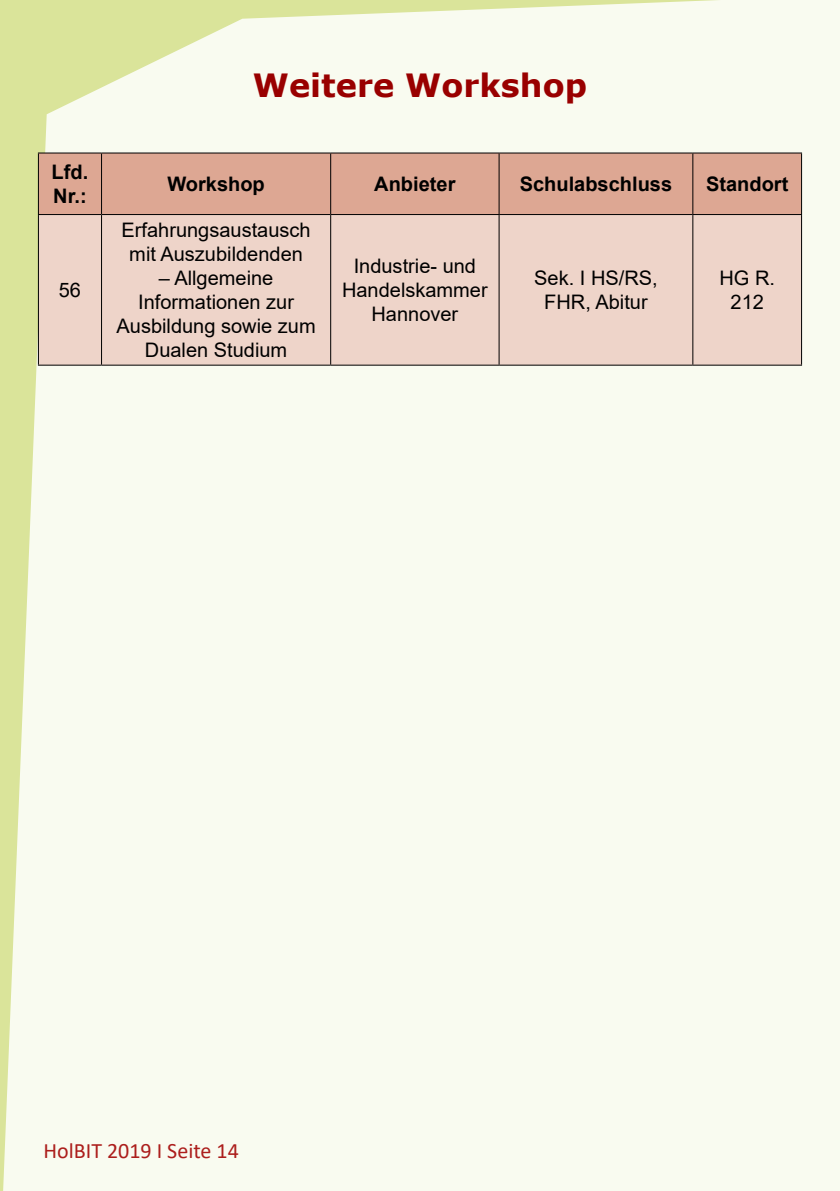
<style>
.page{position:relative;width:840px;height:1191px;background:#fff}
.page>*{position:absolute;margin:0;border:0;box-sizing:border-box;transform-origin:0 0}
.t1{font:700 32px "Verdana";color:#900}
.t2{font:22px "Calibri";color:#ac1e1c}
.t3{font:20px/24px "Arial";color:#000;text-align:center}
.t4{font:700 20px/24px "Arial";color:#000}
</style>
<div class="page">
<div style="left:0;top:0;width:839px;height:1191px;background:#f9fbf0"></div>
<div style="left:39px;top:153px;width:761px;height:61px;background:#dda793"></div>
<div style="left:39px;top:215px;width:761px;height:150px;background:#eed4c9"></div>
<hr style="left:38px;top:152px;width:63px;height:1px;background:#000">
<hr style="left:38px;top:153px;width:1px;height:61px;background:#000">
<hr style="left:101px;top:152px;width:229px;height:1px;background:#000">
<hr style="left:101px;top:153px;width:1px;height:61px;background:#000">
<hr style="left:330px;top:152px;width:169px;height:1px;background:#000">
<hr style="left:330px;top:153px;width:1px;height:61px;background:#000">
<hr style="left:499px;top:152px;width:193px;height:1px;background:#000">
<hr style="left:498px;top:153px;width:1px;height:61px;background:#000">
<hr style="left:692px;top:152px;width:109px;height:1px;background:#000">
<hr style="left:692px;top:153px;width:1px;height:61px;background:#000">
<hr style="left:800px;top:153px;width:1px;height:61px;background:#000">
<hr style="left:38px;top:214px;width:63px;height:1px;background:#000">
<hr style="left:38px;top:215px;width:1px;height:150px;background:#000">
<hr style="left:101px;top:214px;width:229px;height:1px;background:#000">
<hr style="left:101px;top:215px;width:1px;height:150px;background:#000">
<hr style="left:330px;top:214px;width:169px;height:1px;background:#000">
<hr style="left:330px;top:215px;width:1px;height:150px;background:#000">
<hr style="left:499px;top:214px;width:193px;height:1px;background:#000">
<hr style="left:498px;top:215px;width:1px;height:150px;background:#000">
<hr style="left:692px;top:214px;width:109px;height:1px;background:#000">
<hr style="left:692px;top:215px;width:1px;height:150px;background:#000">
<hr style="left:800px;top:215px;width:1px;height:150px;background:#000">
<hr style="left:38px;top:365px;width:63px;height:1px;background:#000">
<hr style="left:101px;top:365px;width:229px;height:1px;background:#000">
<hr style="left:330px;top:365px;width:169px;height:1px;background:#000">
<hr style="left:499px;top:365px;width:193px;height:1px;background:#000">
<hr style="left:692px;top:365px;width:109px;height:1px;background:#000">
<p class="t4" style="left:52px;top:160px;width:38px">Lfd.<br>Nr.:</p>
<p class="t3" style="left:59px;top:278px;width:24px">56</p>
<h1 class="t1" style="left:253px;top:62px;width:335px">Weitere Workshop</h1>
<p class="t4" style="left:167px;top:172px;width:99px">Workshop</p>
<p class="t4" style="left:374px;top:172px;width:83px">Anbieter</p>
<p class="t4" style="left:519px;top:172px;width:154px">Schulabschluss</p>
<p class="t4" style="left:705px;top:172px;width:84px">Standort</p>
<p class="t3" style="left:121px;top:218px;width:190px">Erfahrungsaustausch mit Auszubildenden</p>
<p class="t3" style="left:116px;top:266px;width:200px">– Allgemeine<br>Informationen zur<br>Ausbildung sowie zum<br>Dualen Studium</p>
<p class="t3" style="left:342px;top:254px;width:147px">Industrie- und<br>Handelskammer<br>Hannover</p>
<p class="t3" style="left:534px;top:266px;width:125px">Sek. I HS/RS,<br>FHR, Abitur</p>
<p class="t3" style="left:719px;top:266px;width:57px">HG R.<br>212</p>
<p class="t2" style="left:43px;top:1135px;width:197px">HolBIT 2019 I Seite 14</p>
</div>
